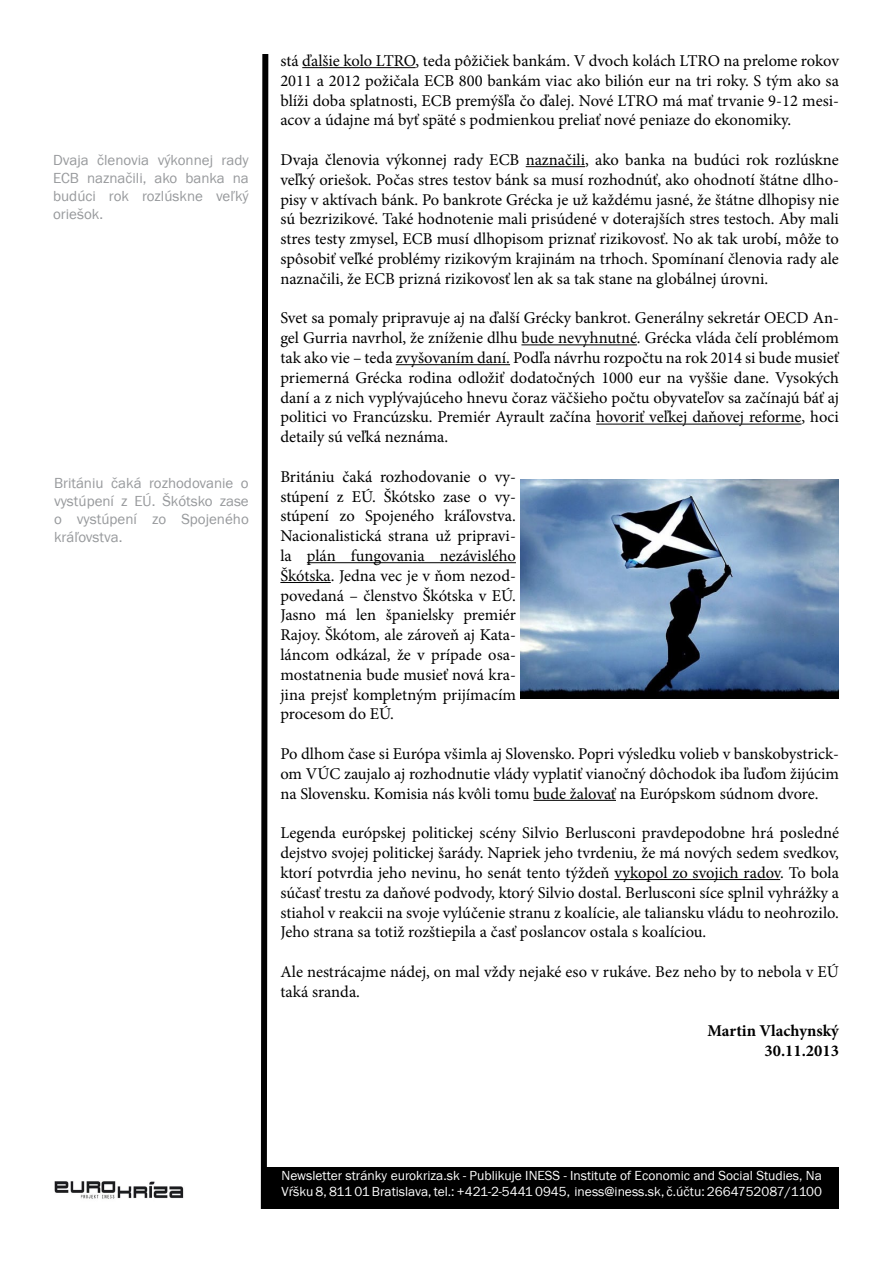
<style>
.page{position:relative;width:893px;height:1263px;background:#fff}
.page>*{position:absolute;margin:0;border:0;box-sizing:border-box;transform-origin:0 0}
.t1{font:16.5px/19.8px "Minion Pro";color:#000;text-align:justify}
.t2{font:700 16.5px/19.8px "Minion Pro";color:#000;text-align:right}
.t3{font:15px/18px "Franklin Gothic Itc TEE";color:#97999c;text-align:justify}
.t4{font:13.5px/16.2px "Franklin Gothic Itc TEE";color:#fff}
</style>
<div class="page">
<svg style="left:260px;top:54px;width:9px;height:1155px"></svg>
<div style="left:265px;top:1167px;width:574px;height:42px;background:#000"></div>
<img style="left:54px;top:1181px;width:130px;height:18px">
<hr style="left:302px;top:67px;width:114px;height:1px;background:#000">
<hr style="left:526px;top:166px;width:59px;height:1px;background:#000">
<hr style="left:521px;top:344px;width:116px;height:1px;background:#000">
<hr style="left:396px;top:364px;width:114px;height:1px;background:#000">
<hr style="left:596px;top:424px;width:205px;height:1px;background:#000">
<hr style="left:307px;top:562px;width:209px;height:1px;background:#000">
<hr style="left:280px;top:582px;width:51px;height:1px;background:#000">
<hr style="left:533px;top:800px;width:83px;height:1px;background:#000">
<hr style="left:614px;top:879px;width:166px;height:1px;background:#000">
<img style="left:520px;top:479px;width:318px;height:220px">
<p class="t3" style="left:53px;top:151px;width:197px">Dvaja členovia výkonnej rady ECB naznačili, ako banka na budúci rok rozlúskne veľký oriešok.</p>
<p class="t3" style="left:54px;top:474px;width:196px">Britániu čaká rozhodovanie o vystúpení z EÚ. Škótsko zase o vystúpení zo Spojeného kráľovstva.</p>
<p class="t1" style="left:280px;top:51px;width:560px">stá ďalšie kolo LTRO, teda pôžičiek bankám. V dvoch kolách LTRO na prelome rokov 2011 a 2012 požičala ECB 800 bankám viac ako bilión eur na tri roky. S tým ako sa blíži doba splatnosti, ECB premýšľa čo ďalej. Nové LTRO má mať trvanie 9-12 mesi&shy;acov a údajne má byť späté s podmienkou preliať nové peniaze do ekonomiky.</p>
<p class="t1" style="left:280px;top:150px;width:560px">Dvaja členovia výkonnej rady ECB naznačili, ako banka na budúci rok rozlúskne veľký oriešok. Počas stres testov bánk sa musí rozhodnúť, ako ohodnotí štátne dlho&shy;pisy v aktívach bánk. Po bankrote Grécka je už každému jasné, že štátne dlhopisy nie sú bezrizikové. Také hodnotenie mali prisúdené v doterajších stres testoch. Aby mali stres testy zmysel, ECB musí dlhopisom priznať rizikovosť. No ak tak urobí, môže to spôsobiť veľké problémy rizikovým krajinám na trhoch. Spomínaní členovia rady ale naznačili, že ECB prizná rizikovosť len ak sa tak stane na globálnej úrovni.</p>
<p class="t1" style="left:280px;top:308px;width:560px">Svet sa pomaly pripravuje aj na ďalší Grécky bankrot. Generálny sekretár OECD An&shy;gel Gurria navrhol, že zníženie dlhu bude nevyhnutné. Grécka vláda čelí problémom tak ako vie – teda zvyšovaním daní. Podľa návrhu rozpočtu na rok 2014 si bude musieť priemerná Grécka rodina odložiť dodatočných 1000 eur na vyššie dane. Vysokých daní a z nich vyplývajúceho hnevu čoraz väčšieho počtu obyvateľov sa začínajú báť aj politici vo Francúzsku. Premiér Ayrault začína hovoriť veľkej daňovej reforme, hoci detaily sú veľká neznáma.</p>
<p class="t1" style="left:280px;top:467px;width:237px">Britániu čaká rozhodovanie o vy&shy;stúpení z EÚ. Škótsko zase o vy&shy;stúpení zo Spojeného kráľovstva.<br>Nacionalistická strana už pripravi&shy;la plán fungovania nezávislého Škótska. Jedna vec je v ňom nezod&shy;povedaná – členstvo Škótska v EÚ.<br>Jasno má len španielsky premiér Rajoy. Škótom, ale zároveň aj Kata&shy;láncom odkázal, že v prípade osa&shy;mostatnenia bude musieť nová kra&shy;jina prejsť kompletným prijímacím procesom do EÚ.</p>
<p class="t1" style="left:280px;top:744px;width:560px">Po dlhom čase si Európa všimla aj Slovensko. Popri výsledku volieb v banskobystrick&shy;om VÚC zaujalo aj rozhodnutie vlády vyplatiť vianočný dôchodok iba ľuďom žijúcim na Slovensku. Komisia nás kvôli tomu bude žalovať na Európskom súdnom dvore.</p>
<p class="t1" style="left:280px;top:823px;width:560px">Legenda európskej politickej scény Silvio Berlusconi pravdepodobne hrá posledné dejstvo svojej politickej šarády. Napriek jeho tvrdeniu, že má nových sedem svedkov, ktorí potvrdia jeho nevinu, ho senát tento týždeň vykopol zo svojich radov. To bola súčasť trestu za daňové podvody, ktorý Silvio dostal. Berlusconi síce splnil vyhrážky a stiahol v reakcii na svoje vylúčenie stranu z koalície, ale taliansku vládu to neohrozilo.<br>Jeho strana sa totiž rozštiepila a časť poslancov ostala s koalíciou.</p>
<p class="t1" style="left:280px;top:962px;width:560px">Ale nestrácajme nádej, on mal vždy nejaké eso v rukáve. Bez neho by to nebola v EÚ taká sranda.</p>
<p class="t2" style="left:707px;top:1021px;width:133px">Martin Vlachynský<br>30.11.2013</p>
<p class="t4" style="left:282px;top:1167px;width:542px">Newsletter stránky eurokriza.sk - Publikuje INESS - Institute of Economic and Social Studies, Na<br>Vŕšku 8, 811 01 Bratislava, tel.: +421-2-5441 0945, iness@iness.sk, č.účtu: 2664752087/1100</p>
</div>
